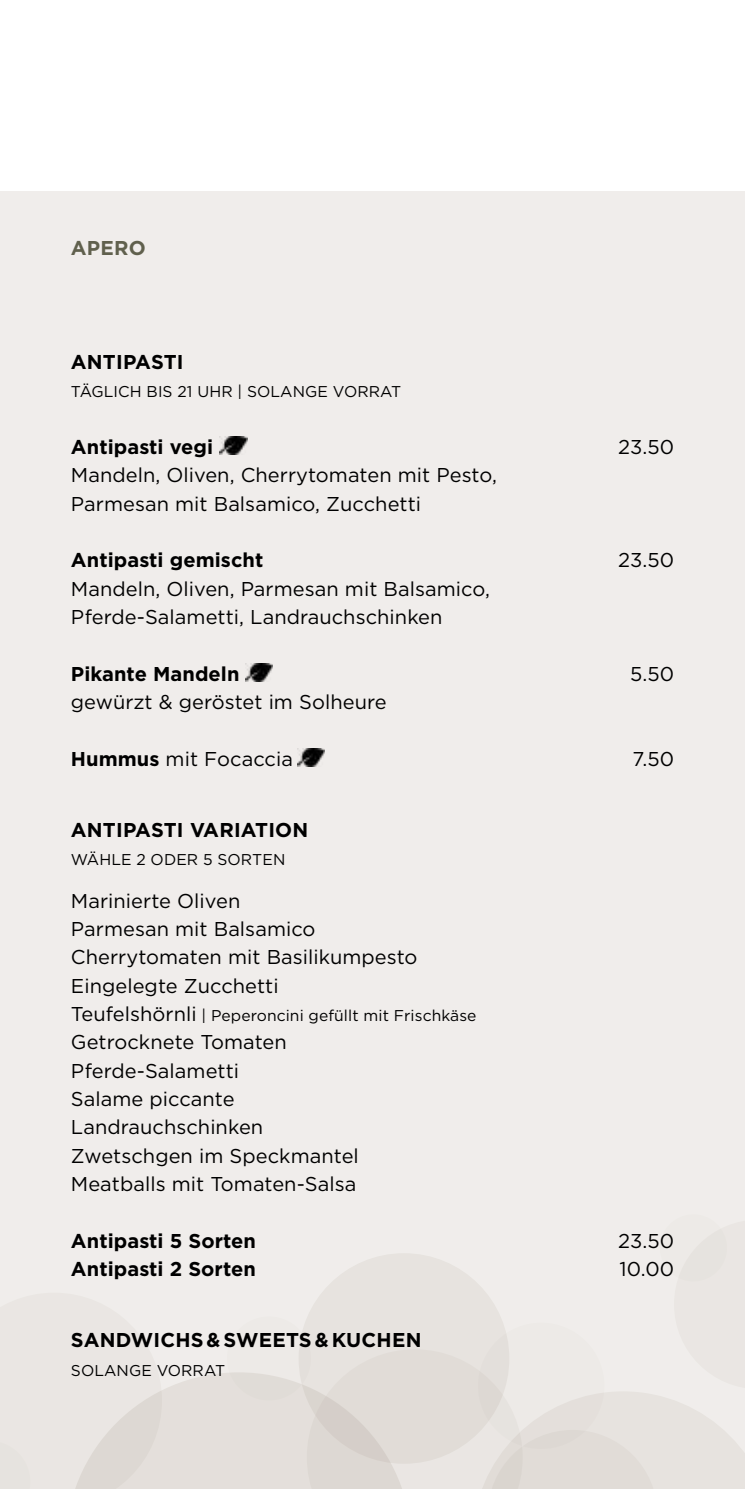
<style>
.page{position:relative;width:745px;height:1489px;background:#fff}
.page>*{position:absolute;margin:0;border:0;box-sizing:border-box;transform-origin:0 0}
.t1{font:20px/28.2px "Gotham";letter-spacing:.005em;color:#000}
.t2{font:700 20px "Gotham";letter-spacing:.005em;color:#000}
.t3{font:700 20px "Gotham";letter-spacing:.01em;color:#60604d}
.t4{font:15.5px "Gotham";letter-spacing:.005em;color:#000}
.s1{font-weight:700}
.s2{font-size:20px}
</style>
<div class="page">
<div style="left:0;top:191px;width:744px;height:1297px;background:#f0edeb"></div>
<img style="left:220px;top:436px;width:27px;height:18px">
<img style="left:245px;top:663px;width:27px;height:18px">
<img style="left:297px;top:748px;width:27px;height:18px">
<p class="t3" style="left:71px;top:235px;width:76px">APERO</p>
<p class="t2" style="left:71px;top:348px;width:114px">ANTIPASTI</p>
<p class="t4" style="left:71px;top:381px;width:331px">TÄGLICH BIS 21 UHR | SOLANGE VORRAT</p>
<p class="t2" style="left:71px;top:433px;width:144px">Antipasti vegi</p>
<p class="t1" style="left:617px;top:432px;width:57px">23.50</p>
<p class="t1" style="left:71px;top:460px;width:427px">Mandeln, Oliven, Cherrytomaten mit Pesto,<br>Parmesan mit Balsamico, Zucchetti</p>
<p class="t2" style="left:71px;top:547px;width:194px">Antipasti gemischt</p>
<p class="t1" style="left:617px;top:545px;width:57px">23.50</p>
<p class="t1" style="left:71px;top:574px;width:420px">Mandeln, Oliven, Parmesan mit Balsamico,<br>Pferde-Salametti, Landrauchschinken</p>
<p class="t2" style="left:71px;top:660px;width:170px">Pikante Mandeln</p>
<p class="t1" style="left:629px;top:659px;width:45px">5.50</p>
<p class="t1" style="left:71px;top:687px;width:317px">gewürzt &amp; geröstet im Solheure</p>
<p class="t1" style="left:71px;top:744px;width:223px"><span class="s1">Hummus</span> mit Focaccia</p>
<p class="t1" style="left:632px;top:744px;width:43px">7.50</p>
<p class="t2" style="left:71px;top:816px;width:239px">ANTIPASTI VARIATION</p>
<p class="t4" style="left:71px;top:849px;width:216px">WÄHLE 2 ODER 5 SORTEN</p>
<p class="t1" style="left:71px;top:885px;width:348px">Marinierte Oliven<br>Parmesan mit Balsamico<br>Cherrytomaten mit Basilikumpesto<br>Eingelegte Zucchetti</p>
<p class="t4" style="left:71px;top:1005px;width:407px"><span class="s2">Teufelshörnli</span> | Peperoncini gefüllt mit Frischkäse</p>
<p class="t1" style="left:71px;top:1027px;width:289px">Getrocknete Tomaten<br>Pferde-Salametti<br>Salame piccante<br>Landrauchschinken<br>Zwetschgen im Speckmantel<br>Meatballs mit Tomaten-Salsa</p>
<p class="t2" style="left:71px;top:1227px;width:186px">Antipasti 5 Sorten</p>
<p class="t1" style="left:617px;top:1226px;width:57px">23.50</p>
<p class="t2" style="left:71px;top:1255px;width:186px">Antipasti 2 Sorten</p>
<p class="t1" style="left:619px;top:1254px;width:56px">10.00</p>
<p class="t2" style="left:71px;top:1326px;width:352px">SANDWICHS &amp; SWEETS &amp; KUCHEN</p>
<p class="t4" style="left:71px;top:1359px;width:156px">SOLANGE VORRAT</p>
</div>
